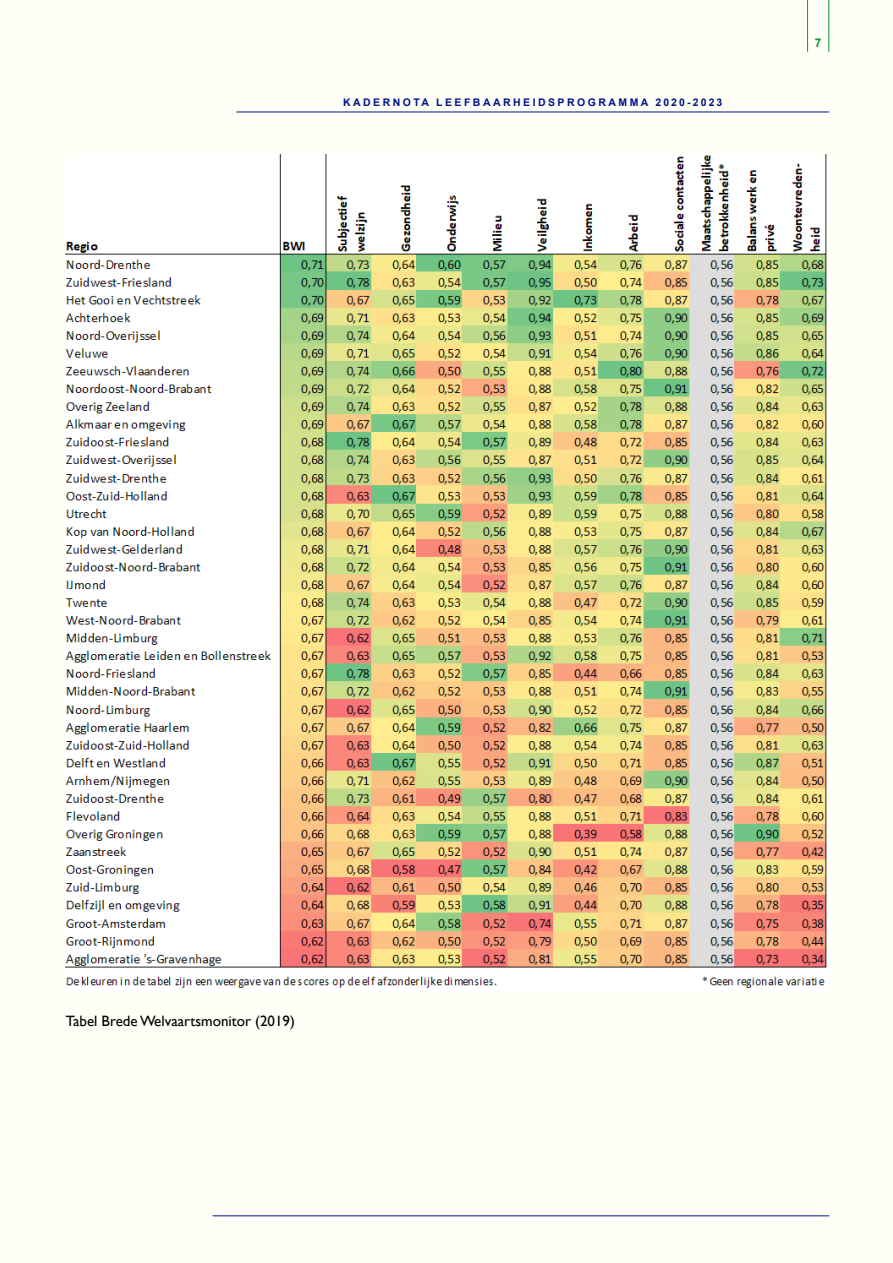
<style>
.page{position:relative;width:893px;height:1263px;background:#fffef7}
.page>*{position:absolute;margin:0;border:0;box-sizing:border-box;transform-origin:0 0}
.t1{font:15px "Gill Sans";color:#000}
.t2{font:700 12px "Arial";color:#029939}
.t3{font:700 10.5px "Arial";letter-spacing:.235em;color:#001689}
</style>
<div class="page">
<img style="left:66px;top:154px;width:761px;height:834px">
<hr style="left:236px;top:112px;width:593px;height:1px;background:#001689">
<hr style="left:213px;top:1215px;width:616px;height:1px;background:#001689">
<hr style="left:807px;top:0;width:1px;height:52px;background:#029939">
<hr style="left:828px;top:0;width:1px;height:52px;background:#029939">
<p class="t3" style="left:343px;top:95px;width:381px">KADERNOTA LEEFBAARHEIDSPROGRAMMA 2020-2023</p>
<p class="t2" style="left:815px;top:35px;width:8px">7</p>
<h1 class="t1" style="left:66px;top:1012px;width:230px">Tabel Brede Welvaartsmonitor (2019)</h1>
</div>
